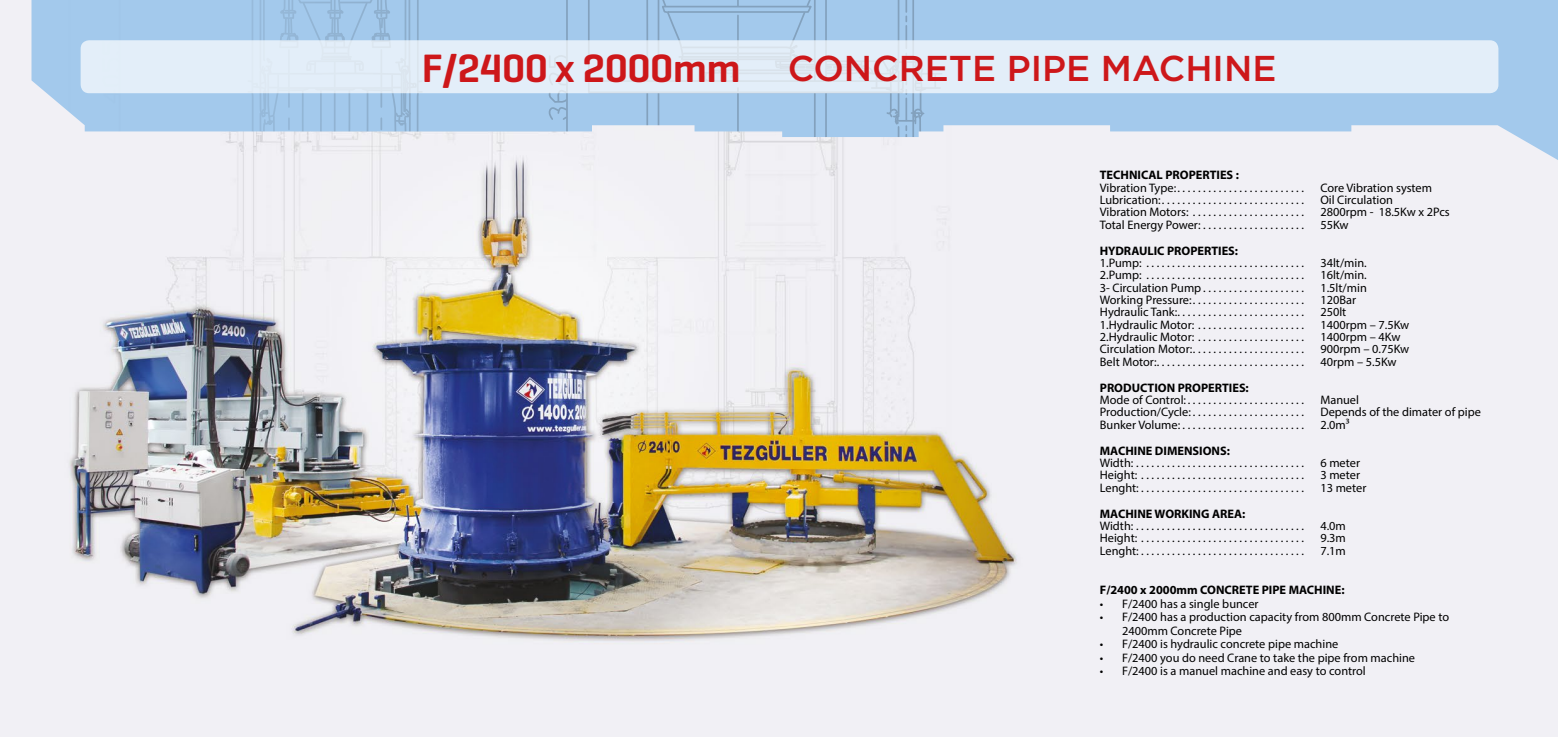
<style>
.page{position:relative;width:1558px;height:737px;background:#fff}
.page>*{position:absolute;margin:0;border:0;box-sizing:border-box;transform-origin:0 0}
.t1{font:500 35.88px "Gotham";color:#cd171a}
.t2{font:12.34px/13.6px "Myriad Pro";color:#000}
.t3{font:700 12.34px "Myriad Pro";color:#000}
.s1{font-family:"Geogrotesque";font-weight:600;font-size:40.25px}
</style>
<div class="page">
<img style="left:0;top:0;width:1558px;height:737px">
<svg style="left:32px;top:0;width:1526px;height:160px;fill:#a3c9ec"></svg>
<hr style="left:69px;top:0;width:1px;height:160px;background:#000">
<hr style="left:119px;top:0;width:2px;height:160px;background:#000">
<hr style="left:566px;top:0;width:2px;height:160px;background:#000">
<svg style="left:447px;top:0;width:12px;height:160px"></svg>
<svg style="left:51px;top:153px;width:20px;height:7px"></svg>
<svg style="left:547px;top:93px;width:21px;height:28px"></svg>
<svg style="left:101px;top:93px;width:20px;height:13px"></svg>
<svg style="left:246px;top:0;width:178px;height:160px"></svg>
<svg style="left:587px;top:0;width:356px;height:161px"></svg>
<div style="left:81px;top:40px;width:1417px;height:53px;background:#e3eef9;border-radius:9px"></div>
<h1 class="t1" style="left:422px;top:48px;width:856px"><span class="s1">F/2400 x 2000mm</span> CONCRETE PIPE MACHINE</h1>
<p class="t3" style="left:1100px;top:167px;width:141px">TECHNICAL PROPERTIES :</p>
<p class="t2" style="left:1100px;top:181px;width:200px">Vibration Type: . . . . . . . . . . . . . . . . . . . . . . . .</p>
<p class="t2" style="left:1320px;top:181px;width:113px">Core Vibration system</p>
<p class="t2" style="left:1100px;top:193px;width:200px">Lubrication: . . . . . . . . . . . . . . . . . . . . . . . . . . .</p>
<p class="t2" style="left:1320px;top:193px;width:74px">Oil Circulation</p>
<p class="t2" style="left:1100px;top:205px;width:200px">Vibration Motors: . . . . . . . . . . . . . . . . . . . . .</p>
<p class="t2" style="left:1320px;top:205px;width:131px">2800rpm - 18.5Kw x 2Pcs</p>
<p class="t2" style="left:1100px;top:218px;width:200px">Total Energy Power: . . . . . . . . . . . . . . . . . . .</p>
<p class="t2" style="left:1320px;top:218px;width:30px">55Kw</p>
<p class="t3" style="left:1100px;top:242px;width:140px">HYDRAULIC PROPERTIES:</p>
<p class="t2" style="left:1100px;top:256px;width:200px">1.Pump: . . . . . . . . . . . . . . . . . . . . . . . . . . . . . .</p>
<p class="t2" style="left:1320px;top:256px;width:47px">34lt/min.</p>
<p class="t2" style="left:1100px;top:268px;width:200px">2.Pump: . . . . . . . . . . . . . . . . . . . . . . . . . . . . . .</p>
<p class="t2" style="left:1320px;top:268px;width:47px">16lt/min.</p>
<p class="t2" style="left:1100px;top:280px;width:200px">3- Circulation Pump . . . . . . . . . . . . . . . . . . .</p>
<p class="t2" style="left:1320px;top:280px;width:48px">1.5lt/min</p>
<p class="t2" style="left:1100px;top:293px;width:200px">Working Pressure: . . . . . . . . . . . . . . . . . . . . .</p>
<p class="t2" style="left:1320px;top:293px;width:37px">120Bar</p>
<p class="t2" style="left:1100px;top:305px;width:205px">Hydraulic Tank:.........................</p>
<p class="t2" style="left:1320px;top:305px;width:27px">250lt</p>
<p class="t2" style="left:1100px;top:317px;width:200px">1.Hydraulic Motor: . . . . . . . . . . . . . . . . . . . .</p>
<p class="t2" style="left:1320px;top:317px;width:90px">1400rpm – 7.5Kw</p>
<p class="t2" style="left:1100px;top:330px;width:200px">2.Hydraulic Motor: . . . . . . . . . . . . . . . . . . . .</p>
<p class="t2" style="left:1320px;top:330px;width:81px">1400rpm – 4Kw</p>
<p class="t2" style="left:1100px;top:342px;width:200px">Circulation Motor: . . . . . . . . . . . . . . . . . . . . .</p>
<p class="t2" style="left:1320px;top:342px;width:90px">900rpm – 0.75Kw</p>
<p class="t2" style="left:1100px;top:354px;width:200px">Belt Motor: . . . . . . . . . . . . . . . . . . . . . . . . . . . .</p>
<p class="t2" style="left:1320px;top:354px;width:78px">40rpm – 5.5Kw</p>
<p class="t3" style="left:1100px;top:379px;width:150px">PRODUCTION PROPERTIES:</p>
<p class="t2" style="left:1100px;top:393px;width:200px">Mode of Control: . . . . . . . . . . . . . . . . . . . . . .</p>
<p class="t2" style="left:1320px;top:393px;width:40px">Manuel</p>
<p class="t2" style="left:1100px;top:405px;width:200px">Production/Cycle: . . . . . . . . . . . . . . . . . . . . .</p>
<p class="t2" style="left:1320px;top:405px;width:162px">Depends of the dimater of pipe</p>
<p class="t2" style="left:1100px;top:417px;width:200px">Bunker Volume: . . . . . . . . . . . . . . . . . . . . . . .</p>
<p class="t2" style="left:1320px;top:417px;width:31px">2.0m³</p>
<p class="t3" style="left:1100px;top:442px;width:132px">MACHINE DIMENSIONS:</p>
<p class="t2" style="left:1100px;top:456px;width:200px">Width: . . . . . . . . . . . . . . . . . . . . . . . . . . . . . . . .</p>
<p class="t2" style="left:1320px;top:456px;width:41px">6 meter</p>
<p class="t2" style="left:1100px;top:468px;width:200px">Height: . . . . . . . . . . . . . . . . . . . . . . . . . . . . . . .</p>
<p class="t2" style="left:1320px;top:468px;width:41px">3 meter</p>
<p class="t2" style="left:1100px;top:480px;width:200px">Lenght: . . . . . . . . . . . . . . . . . . . . . . . . . . . . . . .</p>
<p class="t2" style="left:1320px;top:480px;width:47px">13 meter</p>
<p class="t3" style="left:1100px;top:505px;width:147px">MACHINE WORKING AREA:</p>
<p class="t2" style="left:1100px;top:518px;width:200px">Width: . . . . . . . . . . . . . . . . . . . . . . . . . . . . . . . .</p>
<p class="t2" style="left:1320px;top:518px;width:27px">4.0m</p>
<p class="t2" style="left:1100px;top:531px;width:200px">Height: . . . . . . . . . . . . . . . . . . . . . . . . . . . . . . .</p>
<p class="t2" style="left:1320px;top:531px;width:27px">9.3m</p>
<p class="t2" style="left:1100px;top:543px;width:200px">Lenght: . . . . . . . . . . . . . . . . . . . . . . . . . . . . . . .</p>
<p class="t2" style="left:1320px;top:543px;width:27px">7.1m</p>
<p class="t3" style="left:1100px;top:582px;width:246px">F/2400 x 2000mm CONCRETE PIPE MACHINE:</p>
<p class="t2" style="left:1100px;top:596px;width:160px">• F/2400 has a single buncer</p>
<p class="t2" style="left:1122px;top:610px;width:329px;text-indent:-22px">• F/2400 has a production capacity from 800mm Concrete Pipe to<br>2400mm Concrete Pipe</p>
<p class="t2" style="left:1100px;top:637px;width:240px">• F/2400 is hydraulic concrete pipe machine</p>
<p class="t2" style="left:1100px;top:650px;width:317px">• F/2400 you do need Crane to take the pipe from machine</p>
<p class="t2" style="left:1100px;top:664px;width:267px">• F/2400 is a manuel machine and easy to control</p>
</div>
